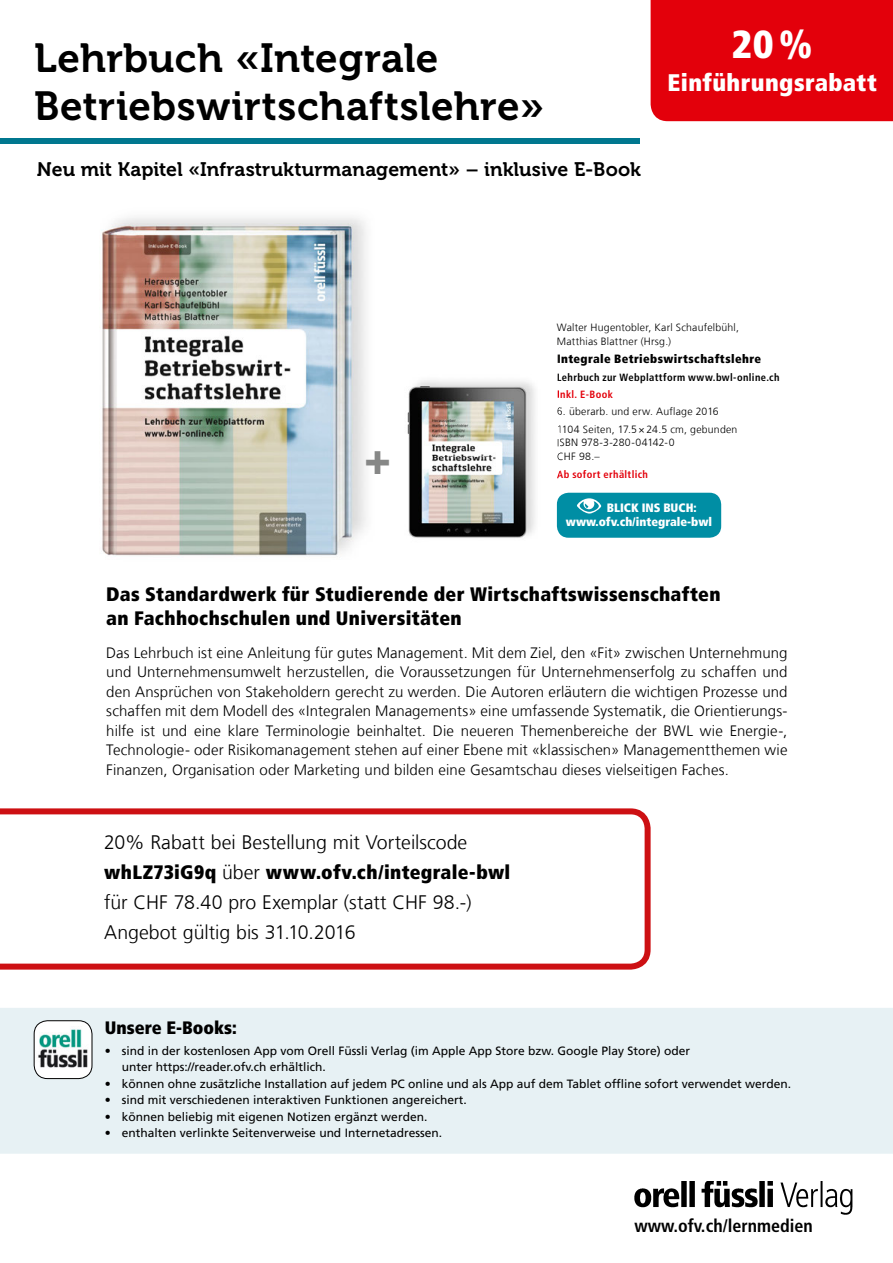
<style>
.page{position:relative;width:893px;height:1263px;background:#fff}
.page>*{position:absolute;margin:0;border:0;box-sizing:border-box;transform-origin:0 0}
.t1{font:900 condensed 45px "Frutiger LT Com";color:#868786}
.t2{font:40.5px/48px "Museo 700";letter-spacing:.01em;color:#000}
.t3{font:900 condensed 39px "Frutiger LT Com";color:#fff}
.t4{font:900 condensed 24px "Frutiger LT Com";letter-spacing:.02em;color:#fff}
.t5{font:300 19.5px/30px "Frutiger LT Com";color:#000}
.t6{font:900 condensed 19.5px/24px "Frutiger LT Com";letter-spacing:.015em;color:#000}
.t7{font:19.5px "Museo 700";letter-spacing:.005em;color:#000}
.t8{font:700 condensed 18px "Frutiger LT Std";color:#000}
.t9{font:900 condensed 18px "Frutiger LT Com";color:#000}
.t10{font:300 15px/19.5px "Frutiger LT Com";letter-spacing:.01em;color:#000;text-align:justify}
.t11{font:900 condensed 12.15px/14px "Frutiger LT Std";color:#fff}
.t12{font:12px/16.5px "Frutiger LT Com";color:#000}
.t13{font:900 condensed 12px "Frutiger LT Com";letter-spacing:.035em;color:#000}
.t14{font:300 10.5px/13.8px "Frutiger LT Com";letter-spacing:.02em;color:#000}
.t15{font:700 condensed 10.5px "Frutiger LT Com";letter-spacing:.035em;color:#000}
.t16{font:700 condensed 10.5px "Frutiger LT Com";letter-spacing:.03em;color:#e3000b}
.s1{font-weight:900;font-stretch:condensed}
</style>
<div class="page">
<svg style="left:0;top:808px;width:651px;height:161px"></svg>
<img style="left:102px;top:218px;width:264px;height:338px">
<img style="left:635px;top:1181px;width:217px;height:34px">
<img style="left:556px;top:439px;width:3px;height:94px">
<svg style="left:557px;top:407px;width:2px;height:8px"></svg>
<svg style="left:557px;top:453px;width:2px;height:7px"></svg>
<svg style="left:557px;top:470px;width:2px;height:8px"></svg>
<img style="left:407px;top:380px;width:128px;height:158px">
<div style="left:651px;top:0;width:242px;height:121px;background:#e3000b"></div>
<div style="left:0;top:139px;width:640px;height:5px;background:#00778f"></div>
<div style="left:0;top:1008px;width:893px;height:146px;background:#e7f1f4"></div>
<img style="left:34px;top:1021px;width:58px;height:57px">
<div style="left:34px;top:1020px;width:58px;height:59px;border:1px solid #000;border-radius:13px"></div>
<div style="left:557px;top:493px;width:164px;height:45px;background:#008ea4;border-radius:12px"></div>
<svg style="left:577px;top:498px;width:24px;height:15px"></svg>
<h2 class="t2" style="left:34px;top:34px;width:512px">Lehrbuch «Integrale<br>Betriebswirtschaftslehre»</h2>
<h3 class="t7" style="left:37px;top:159px;width:605px">Neu mit Kapitel «Infrastrukturmanagement» – inklusive E-Book</h3>
<h3 class="t3" style="left:732px;top:21px;width:82px">20 %</h3>
<h3 class="t4" style="left:667px;top:68px;width:211px">Einführungsrabatt</h3>
<h1 class="t1" style="left:364px;top:431px;width:29px">+</h1>
<p class="t14" style="left:557px;top:321px;width:184px">Walter Hugentobler, Karl Schaufelbühl,<br>Matthias Blattner (Hrsg.)</p>
<p class="t13" style="left:557px;top:351px;width:206px">Integrale Betriebswirtschaftslehre</p>
<p class="t15" style="left:557px;top:371px;width:224px">Lehrbuch zur Webplattform www.bwl-online.ch</p>
<p class="t16" style="left:557px;top:388px;width:58px">Inkl. E-Book</p>
<p class="t14" style="left:557px;top:402px;width:182px;line-height:18px">6. überarb. und erw. Auflage 2016<br>1104 Seiten, 17.5 × 24.5 cm, gebunden</p>
<p class="t14" style="left:557px;top:436px;width:119px">ISBN 978-3-280-04142-0<br>CHF 98.–</p>
<p class="t16" style="left:557px;top:468px;width:93px">Ab sofort erhältlich</p>
<p class="t11" style="left:566px;top:500px;width:148px;text-indent:41px">BLICK INS BUCH: www.ofv.ch/integrale-bwl</p>
<h3 class="t6" style="left:106px;top:582px;width:616px">Das Standardwerk für Studierende der Wirtschaftswissenschaften an Fachhochschulen und Universitäten</h3>
<p class="t10" style="left:106px;top:643px;width:683px">Das Lehrbuch ist eine Anleitung für gutes Management. Mit dem Ziel, den «Fit» zwischen Unternehmung und Unternehmensumwelt herzustellen, die Voraussetzungen für Unternehmenserfolg zu schaffen und den Ansprüchen von Stakeholdern gerecht zu werden. Die Autoren erläutern die wichtigen Prozesse und schaffen mit dem Modell des «Integralen Managements» eine umfassende Systematik, die Orientierungs&shy;hilfe ist und eine klare Terminologie beinhaltet. Die neueren Themenbereiche der BWL wie Energie-, Technologie- oder Risikomanagement stehen auf einer Ebene mit «klassischen» Managementthemen wie Finanzen, Organisation oder Marketing und bilden eine Gesamtschau dieses vielseitigen Faches.</p>
<h3 class="t5" style="left:104px;top:827px;width:408px">20% Rabatt bei Bestellung mit Vorteilscode <span class="s1">whLZ73iG9q</span> über <span class="s1">www.ofv.ch/integrale-bwl </span>für CHF 78.40 pro Exemplar (statt CHF 98.-)<br>Angebot gültig bis 31.10.2016</h3>
<p class="t9" style="left:105px;top:1017px;width:134px">Unsere E-Books:</p>
<p class="t12" style="left:122px;top:1042px;width:570px;text-indent:-17px">• sind in der kostenlosen App vom Orell Füssli Verlag (im Apple App Store bzw. Google Play Store) oder unter https://reader.ofv.ch erhältlich.</p>
<p class="t12" style="left:105px;top:1075px;width:688px">• können ohne zusätzliche Installation auf jedem PC online und als App auf dem Tablet offline sofort verwendet werden.</p>
<p class="t12" style="left:105px;top:1092px;width:363px">• sind mit verschiedenen interaktiven Funktionen angereichert.</p>
<p class="t12" style="left:105px;top:1108px;width:324px">• können beliebig mit eigenen Notizen ergänzt werden.</p>
<p class="t12" style="left:105px;top:1125px;width:339px">• enthalten verlinkte Seitenverweise und Internetadressen.</p>
<p class="t8" style="left:635px;top:1215px;width:180px">www.ofv.ch/lernmedien</p>
</div>
